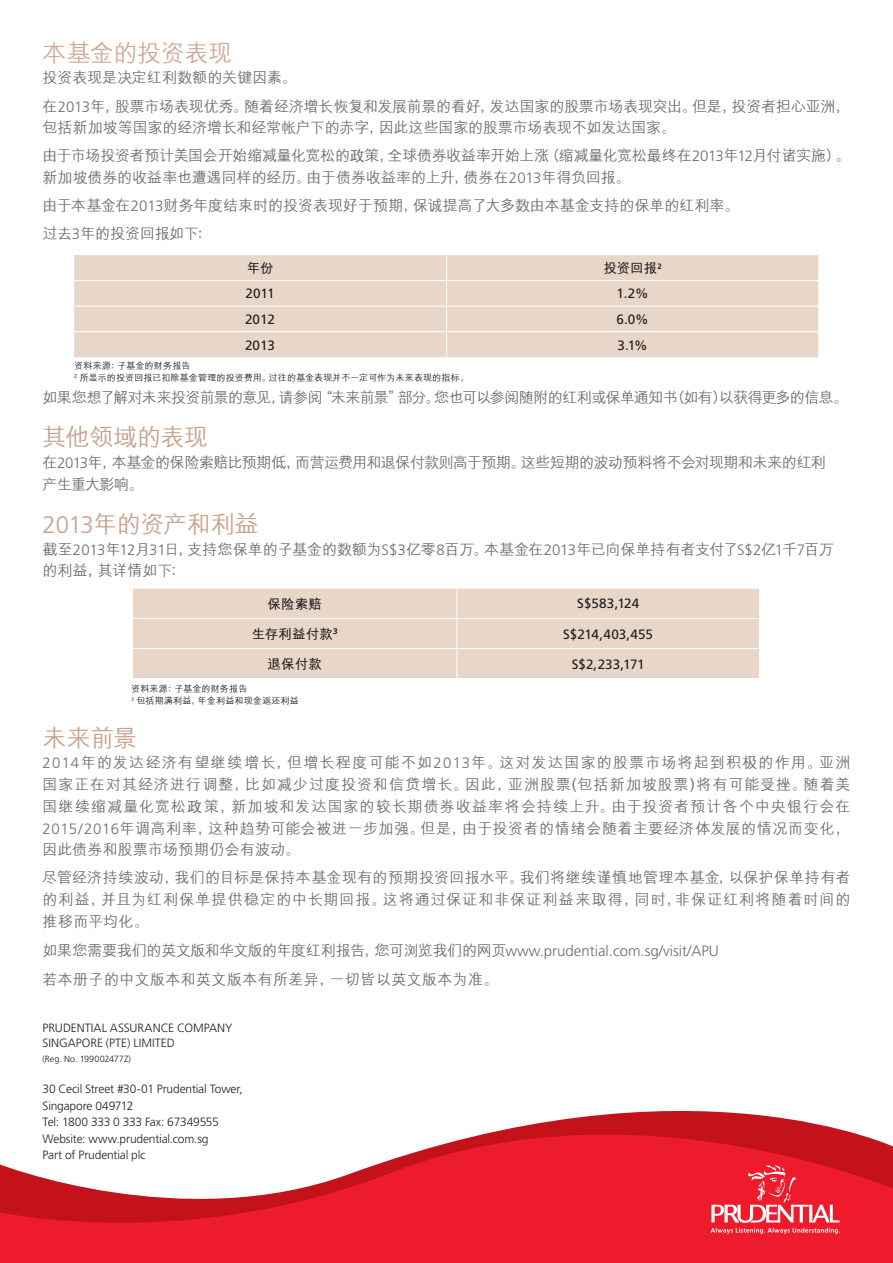
<style>
.page{position:relative;width:893px;height:1263px;background:#fff}
.page>*{position:absolute;margin:0;border:0;box-sizing:border-box;transform-origin:0 0}
.body_copy_2{font:500 24px "M Hei GB";letter-spacing:-.015em;color:#c8a188}
.body_copy_2-2{font:500 24px "M Hei GB";letter-spacing:-.015em;color:#ceaa94}
.Footnote_Text{font:500 24px "M Hei GB";color:#c8a188}
.body_copy_2-3{font:500 15px/21.8px "M Hei GB";letter-spacing:-.01em;color:#6c6d70}
.body_copy_2-4{font:500 15px/21.8px "M Hei GB";letter-spacing:-.035em;color:#6c6d70}
.body_copy_2-5{font:500 15px "M Hei GB";letter-spacing:-.04em;color:#6c6d70}
.body_copy_2-6{font:500 15px "M Hei GB";letter-spacing:.025em;color:#6c6d70}
.t1{font:13.5px "Frutiger LT Std";color:#231f20}
.t2{font:700 13.5px "M Hei GB";letter-spacing:.005em;color:#231f20}
.t3{font:300 12px/16.5px "Frutiger LT Std";letter-spacing:-.015em;color:#231f20}
.Footnote_Text-2{font:500 9px "M Hei GB";letter-spacing:.02em;color:#231f20}
.t4{font:300 9px "Frutiger LT Std";color:#231f20}
.s1{font-family:"Frutiger LT Std";font-weight:300}
.s2{font-family:"Sim Hei";font-weight:400}
</style>
<div class="page">
<div style="left:133px;top:589px;width:626px;height:89px;background:#e8d6c9"></div>
<svg style="left:0;top:1110px;width:893px;height:153px;fill:#ee1b2c"></svg>
<svg style="left:711px;top:1165px;width:129px;height:69px;background:#f0414f"></svg>
<div style="left:74px;top:255px;width:744px;height:102px;background:#e8d6c9"></div>
<hr style="left:74px;top:280px;width:373px;height:1px;background:#fff">
<hr style="left:447px;top:280px;width:371px;height:1px;background:#fff">
<hr style="left:74px;top:306px;width:373px;height:1px;background:#fff">
<hr style="left:447px;top:306px;width:371px;height:1px;background:#fff">
<hr style="left:74px;top:331px;width:373px;height:1px;background:#fff">
<hr style="left:447px;top:331px;width:371px;height:1px;background:#fff">
<svg style="left:446px;top:255px;width:1px;height:102px"></svg>
<p class="body_copy_2-2" style="left:43px;top:41px;width:191px">本基金的投资表现</p>
<p class="body_copy_2-3" style="left:43px;top:67px;width:256px">投资表现是决定红利数额的关键因素。</p>
<p class="body_copy_2-3" style="left:43px;top:95px;width:809px">在<span class="s1">2013</span>年，股票市场表现优秀。随着经济增长恢复和发展前景的看好，发达国家的股票市场表现突出。但是，投资者担心亚洲，包括新加坡等国家的经济增长和经常帐户下的赤字，因此这些国家的股票市场表现不如发达国家。</p>
<p class="body_copy_2-3" style="left:43px;top:145px;width:809px">由于市场投资者预计美国会开始缩减量化宽松的<span class="s2">政</span>策，全球债券收益率开始上涨（缩减量化宽松最终在<span class="s1">2013</span>年<span class="s1">12</span>月付诸实施）。新加坡债券的收益率也遭遇同样的经历。由于债券收益率的上升，债券在<span class="s1">2013</span>年得负回报。</p>
<p class="body_copy_2-3" style="left:43px;top:195px;width:698px">由于本基金在<span class="s1">2013</span>财务年度结束时的投资表现好于预期，保诚提高了大多数由本基金支持的保单的红利率。</p>
<p class="body_copy_2-3" style="left:43px;top:223px;width:172px">过去<span class="s1">3</span>年的投资回报如下：</p>
<p class="t2" style="left:247px;top:261px;width:28px">年份</p>
<p class="t2" style="left:603px;top:261px;width:60px">投资回报<sup>2</sup></p>
<p class="t1" style="left:246px;top:286px;width:30px">2011</p>
<p class="t1" style="left:617px;top:286px;width:33px">1.2%</p>
<p class="t1" style="left:245px;top:311px;width:32px">2012</p>
<p class="t1" style="left:616px;top:311px;width:34px">6.0%</p>
<p class="t1" style="left:245px;top:337px;width:32px">2013</p>
<p class="t1" style="left:617px;top:337px;width:32px">3.1%</p>
<p class="Footnote_Text-2" style="left:74px;top:361px;width:118px">资料来源：子基金的财务报告</p>
<p class="Footnote_Text-2" style="left:74px;top:373px;width:396px"><sup>2</sup> 所显示的投资回报已扣除基金管理的投资费用。过往的基金表现并不一定可作为未来表现的指标。</p>
<p class="body_copy_2-5" style="left:43px;top:390px;width:807px">如果您想了解对未来投资前景的意见，请参阅“未来前景”部分。您也可以参阅随附的红利或保单通知书（如有）以获得更多的信息。</p>
<p class="body_copy_2" style="left:43px;top:425px;width:167px">其他领域的表现</p>
<p class="body_copy_2-4" style="left:43px;top:452px;width:785px">在<span class="s1">2013</span>年，本基金的保险索赔比预期低，而营运费用和退保付款则高于预期。这些短期的波动预料将不会对现期和未来的红利产生重大影响。</p>
<p class="body_copy_2" style="left:43px;top:512px;width:218px"><span class="s1">2013</span>年的资产和利益</p>
<p class="body_copy_2-3" style="left:43px;top:538px;width:793px">截至<span class="s1">2013</span>年<span class="s1">12</span>月<span class="s1">31</span>日，支持您保单的子基金的数额为<span class="s1">S$3</span>亿零<span class="s1">8</span>百万。本基金在<span class="s1">2013</span>年已向保单持有者支付了<span class="s1">S$2</span>亿<span class="s1">1</span>千<span class="s1">7</span>百万的利益，其详情如下:</p>
<p class="t2" style="left:268px;top:597px;width:56px">保险索赔</p>
<p class="t1" style="left:577px;top:596px;width:63px">S$583,124</p>
<p class="t2" style="left:252px;top:627px;width:88px">生存利益付款<sup>3</sup></p>
<p class="t1" style="left:563px;top:626px;width:91px">S$214,403,455</p>
<p class="t2" style="left:268px;top:657px;width:56px">退保付款</p>
<p class="t1" style="left:572px;top:656px;width:74px">S$2,233,171</p>
<p class="Footnote_Text-2" style="left:131px;top:684px;width:118px">资料来源：子基金的财务报告</p>
<p class="Footnote_Text-2" style="left:131px;top:696px;width:169px"><sup>3</sup> 包括期满利益，年金利益和现金返还利益</p>
<p class="Footnote_Text" style="left:43px;top:726px;width:96px">未来前景</p>
<p class="body_copy_2-3" style="left:43px;top:752px;width:809px;text-align:justify"><span class="s1">2014</span>年的发达经济有望继续增长，但增长程度可能不如<span class="s1">2013</span>年。这对发达国家的股票市场将起到积极的作用。亚洲国家正在对其经济进行调整，比如减少过度投资和信贷增长。因此，亚洲股票(包括新加坡股票)将有可能受挫。随着美国继续缩减量化宽松<span class="s2">政</span>策，新加坡和发达国家的较长期债券收益率将会持续上升。由于投资者预计各个中央银行会在<span class="s1">2015/2016</span>年调高利率，这种趋势可能会被进一步加强。但是，由于投资者的情绪会随着主要经济体发展的情况而变化，因此债券和股票市场预期仍会有波动。</p>
<p class="body_copy_2-3" style="left:43px;top:867px;width:809px;text-align:justify">尽管经济持续波动，我们的目标是保持本基金现有的预期投资回报水平。我们将继续谨慎地管理本基金，以保护保单持有者的利益，并且为红利保单提供稳定的中长期回报。这将通过保证和非保证利益来取得，同时，非保证红利将随着时间的推移而平均化。</p>
<p class="body_copy_2-3" style="left:43px;top:939px;width:678px">如果您需要我们的英文版和华文版的年度红利报告，您可浏览我们的网页<span class="s1">www.prudential.com.sg/visit/APU</span></p>
<p class="body_copy_2-6" style="left:43px;top:972px;width:458px">若本册子的中文版本和英文版本有所差异，一切皆以英文版本为准。</p>
<p class="t3" style="left:43px;top:1020px;width:192px;line-height:15px">PRUDENTIAL ASSURANCE COMPANY<br>SINGAPORE (PTE) LIMITED</p>
<p class="t4" style="left:43px;top:1053px;width:90px">(Reg. No. 199002477Z)</p>
<p class="t3" style="left:43px;top:1081px;width:202px">30 Cecil Street #30-01 Prudential Tower,<br>Singapore 049712<br>Tel: 1800 333 0 333 Fax: 67349555<br>Website: www.prudential.com.sg</p>
<p class="t3" style="left:43px;top:1147px;width:105px">Part of Prudential plc</p>
</div>
